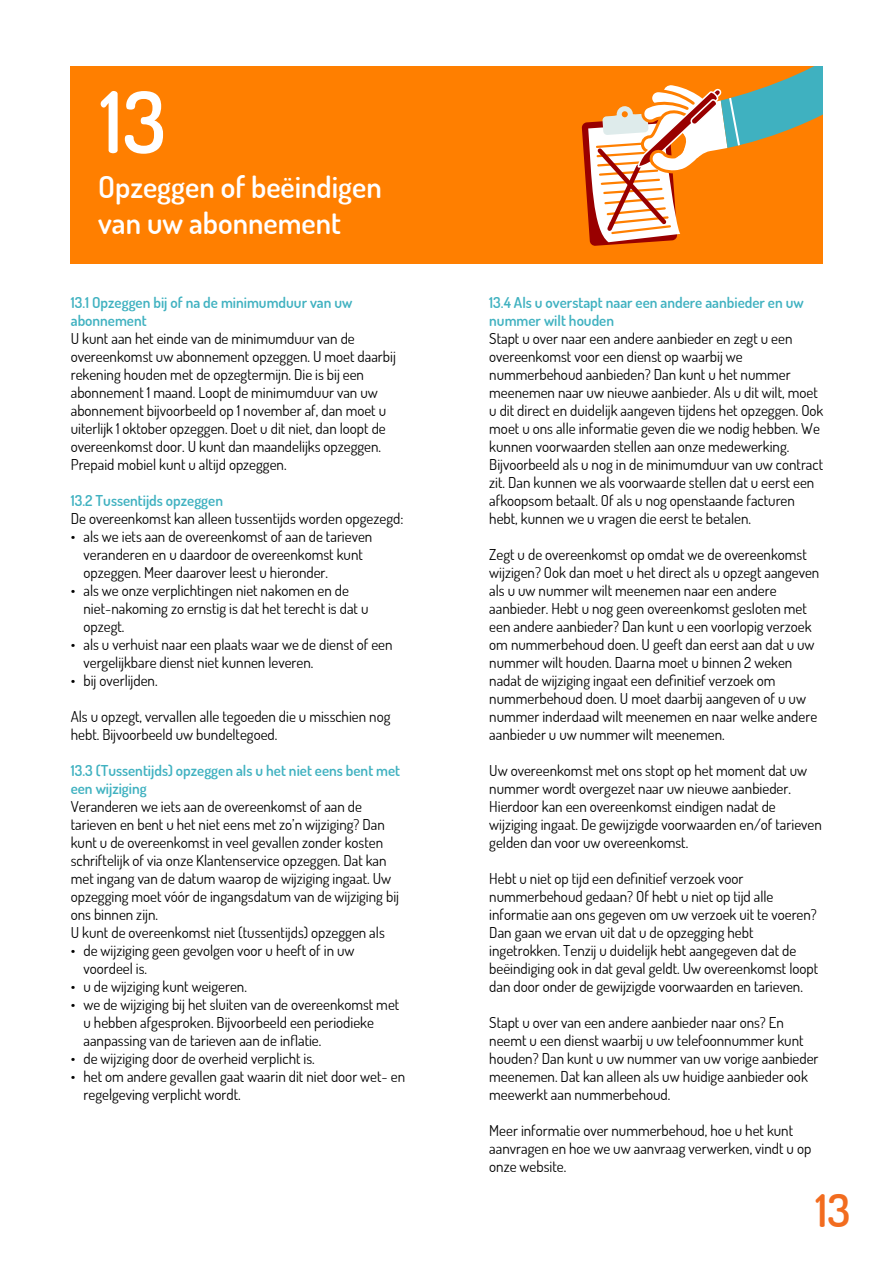
<style>
.page{position:relative;width:893px;height:1263px;background:#fff}
.page>*{position:absolute;margin:0;border:0;box-sizing:border-box;transform-origin:0 0}
.t1{font:600 85.05px "Simyo";color:#fff}
.t2{font:600 45px "Simyo";color:#f26c1f}
.t3{font:600 30px/36px "Simyo";color:#fff}
.t4{font:15px/18px "Simyo";color:#000}
.t5{font:600 15px/18px "Simyo";color:#3fb1c0}
</style>
<div class="page">
<div style="left:70px;top:66px;width:753px;height:198px;background:#ff7f00"></div>
<svg style="left:582px;top:66px;width:241px;height:180px"></svg>
<h1 class="t1" style="left:100px;top:67px;width:68px">13</h1>
<h3 class="t3" style="left:98px;top:168px;width:285px">Opzeggen of beëindigen van uw abonnement</h3>
<p class="t5" style="left:71px;top:293px;width:283px">13.1 Opzeggen bij of na de minimumduur van uw abonnement</p>
<p class="t4" style="left:71px;top:329px;width:327px">U kunt aan het einde van de minimumduur van de overeenkomst uw abonnement opzeggen. U moet daarbij rekening houden met de opzegtermijn. Die is bij een abonnement 1 maand. Loopt de minimumduur van uw abonnement bijvoorbeeld op 1 november af, dan moet u uiterlijk 1 oktober opzeggen. Doet u dit niet, dan loopt de overeenkomst door. U kunt dan maandelijks opzeggen.<br>Prepaid mobiel kunt u altijd opzeggen.</p>
<p class="t5" style="left:71px;top:491px;width:154px">13.2 Tussentijds opzeggen</p>
<p class="t4" style="left:71px;top:509px;width:334px">De overeenkomst kan alleen tussentijds worden opgezegd:</p>
<p class="t4" style="left:84px;top:527px;width:290px;text-indent:-13px">• als we iets aan de overeenkomst of aan de tarieven veranderen en u daardoor de overeenkomst kunt opzeggen. Meer daarover leest u hieronder.</p>
<p class="t4" style="left:84px;top:581px;width:286px;text-indent:-13px">• als we onze verplichtingen niet nakomen en de niet-nakoming zo ernstig is dat het terecht is dat u opzegt.</p>
<p class="t4" style="left:84px;top:635px;width:311px;text-indent:-13px">• als u verhuist naar een plaats waar we de dienst of een vergelijkbare dienst niet kunnen leveren.</p>
<p class="t4" style="left:71px;top:671px;width:88px">• bij overlijden.</p>
<p class="t4" style="left:71px;top:707px;width:321px">Als u opzegt, vervallen alle tegoeden die u misschien nog hebt. Bijvoorbeeld uw bundeltegoed.</p>
<p class="t5" style="left:71px;top:761px;width:331px">13.3 (Tussentijds) opzeggen als u het niet eens bent met een wijziging</p>
<p class="t4" style="left:71px;top:797px;width:330px">Veranderen we iets aan de overeenkomst of aan de tarieven en bent u het niet eens met zo’n wijziging? Dan kunt u de overeenkomst in veel gevallen zonder kosten schriftelijk of via onze Klantenservice opzeggen. Dat kan met ingang van de datum waarop de wijziging ingaat. Uw opzegging moet vóór de ingangsdatum van de wijziging bij ons binnen zijn.<br>U kunt de overeenkomst niet (tussentijds) opzeggen als</p>
<p class="t4" style="left:84px;top:941px;width:273px;text-indent:-13px">• de wijziging geen gevolgen voor u heeft of in uw voordeel is.</p>
<p class="t4" style="left:71px;top:977px;width:178px">• u de wijziging kunt weigeren.</p>
<p class="t4" style="left:84px;top:995px;width:317px;text-indent:-13px">• we de wijziging bij het sluiten van de overeenkomst met u hebben afgesproken. Bijvoorbeeld een periodieke aanpassing van de tarieven aan de inflatie.</p>
<p class="t4" style="left:71px;top:1049px;width:245px">• de wijziging door de overheid verplicht is.</p>
<p class="t4" style="left:84px;top:1067px;width:323px;text-indent:-13px">• het om andere gevallen gaat waarin dit niet door wet- en regelgeving verplicht wordt.</p>
<p class="t5" style="left:489px;top:293px;width:316px">13.4 Als u overstapt naar een andere aanbieder en uw nummer wilt houden</p>
<p class="t4" style="left:489px;top:329px;width:336px">Stapt u over naar een andere aanbieder en zegt u een overeenkomst voor een dienst op waarbij we nummerbehoud aanbieden? Dan kunt u het nummer meenemen naar uw nieuwe aanbieder. Als u dit wilt, moet u dit direct en duidelijk aangeven tijdens het opzeggen. Ook moet u ons alle informatie geven die we nodig hebben. We kunnen voorwaarden stellen aan onze medewerking.<br>Bijvoorbeeld als u nog in de minimumduur van uw contract zit. Dan kunnen we als voorwaarde stellen dat u eerst een afkoopsom betaalt. Of als u nog openstaande facturen hebt, kunnen we u vragen die eerst te betalen.</p>
<p class="t4" style="left:489px;top:545px;width:332px">Zegt u de overeenkomst op omdat we de overeenkomst wijzigen? Ook dan moet u het direct als u opzegt aangeven als u uw nummer wilt meenemen naar een andere aanbieder. Hebt u nog geen overeenkomst gesloten met een andere aanbieder? Dan kunt u een voorlopig verzoek om nummerbehoud doen. U geeft dan eerst aan dat u uw nummer wilt houden. Daarna moet u binnen 2 weken nadat de wijziging ingaat een definitief verzoek om nummerbehoud doen. U moet daarbij aangeven of u uw nummer inderdaad wilt meenemen en naar welke andere aanbieder u uw nummer wilt meenemen.</p>
<p class="t4" style="left:489px;top:761px;width:334px">Uw overeenkomst met ons stopt op het moment dat uw nummer wordt overgezet naar uw nieuwe aanbieder.<br>Hierdoor kan een overeenkomst eindigen nadat de wijziging ingaat. De gewijzigde voorwaarden en/of tarieven gelden dan voor uw overeenkomst.</p>
<p class="t4" style="left:489px;top:869px;width:330px">Hebt u niet op tijd een definitief verzoek voor nummerbehoud gedaan? Of hebt u niet op tijd alle informatie aan ons gegeven om uw verzoek uit te voeren?<br>Dan gaan we ervan uit dat u de opzegging hebt ingetrokken. Tenzij u duidelijk hebt aangegeven dat de beëindiging ook in dat geval geldt. Uw overeenkomst loopt dan door onder de gewijzigde voorwaarden en tarieven.</p>
<p class="t4" style="left:489px;top:1013px;width:331px">Stapt u over van een andere aanbieder naar ons? En neemt u een dienst waarbij u uw telefoonnummer kunt houden? Dan kunt u uw nummer van uw vorige aanbieder meenemen. Dat kan alleen als uw huidige aanbieder ook meewerkt aan nummerbehoud.</p>
<p class="t4" style="left:489px;top:1121px;width:323px">Meer informatie over nummerbehoud, hoe u het kunt aanvragen en hoe we uw aanvraag verwerken, vindt u op onze website.</p>
<h2 class="t2" style="left:815px;top:1181px;width:36px">13</h2>
</div>
